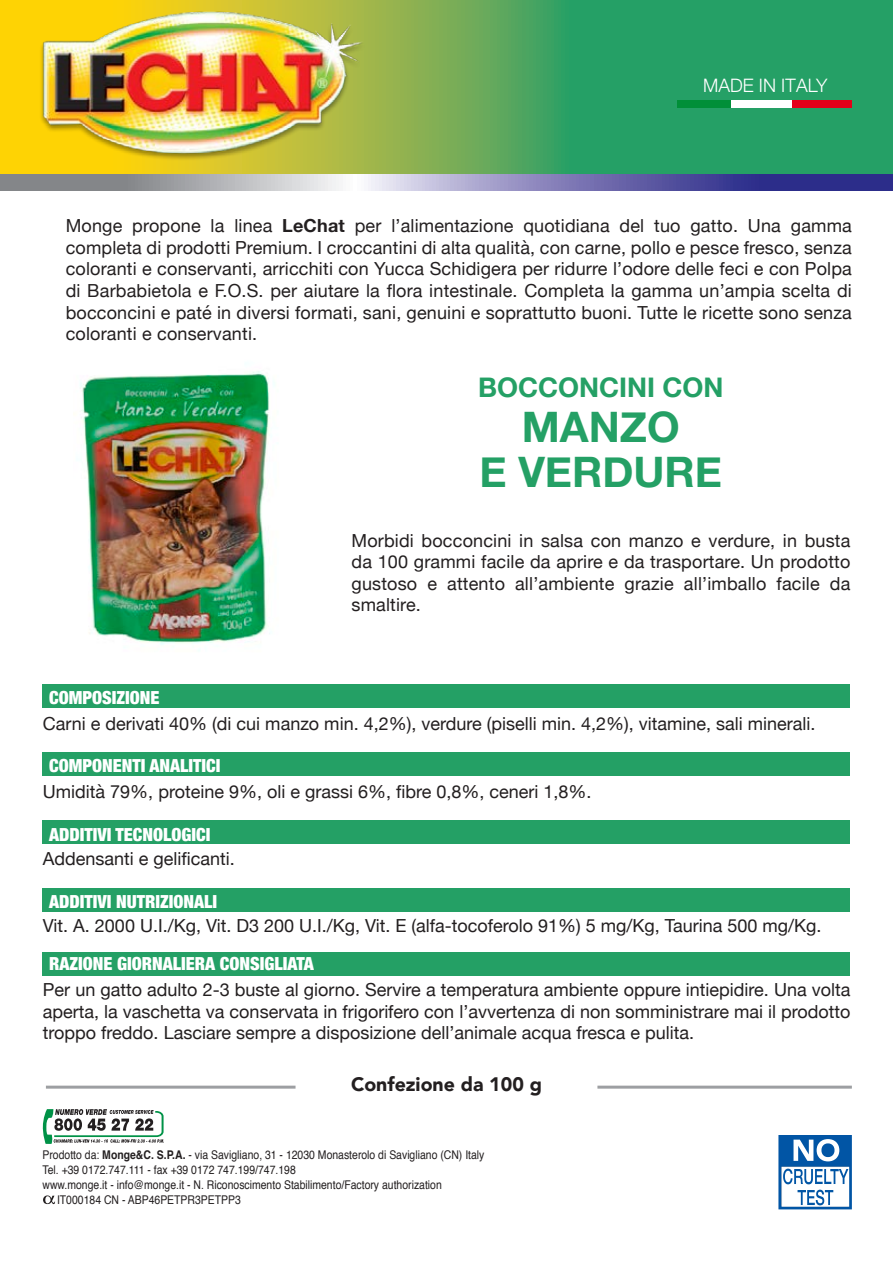
<style>
.page{position:relative;width:893px;height:1263px;background:#fff}
.page>*{position:absolute;margin:0;border:0;box-sizing:border-box;transform-origin:0 0}
.t1{font:700 42px "Helvetica Neue";color:#24a065}
.t2{font:700 27px "Helvetica Neue";color:#24a065}
.t3{font:900 19.5px "Avenir";color:#231f20}
.t4{font:300 18.45px "Helvetica Neue";color:#fff}
.t5{font:18px/21.6px "Helvetica Neue";color:#231f20;text-align:justify}
.t6{font:900 condensed 18px "Helvetica Neue";color:#fff}
.t7{font:12px "Helvetica";color:#231f20;scale:.87 1}
.s1{font-weight:700}
</style>
<div class="page">
<svg style="left:0;top:0;width:893px;height:174px;background:#4da75a"></svg>
<div style="left:43px;top:685px;width:807px;height:23px;background:#24a065"></div>
<div style="left:43px;top:752px;width:807px;height:24px;background:#24a065"></div>
<div style="left:43px;top:820px;width:807px;height:24px;background:#24a065"></div>
<div style="left:43px;top:888px;width:807px;height:24px;background:#24a065"></div>
<div style="left:43px;top:952px;width:807px;height:23px;background:#24a065"></div>
<hr style="left:46px;top:1086px;width:250px;height:3px;background:#9d9fa2">
<hr style="left:597px;top:1086px;width:255px;height:3px;background:#9d9fa2">
<svg style="left:42px;top:1109px;width:122px;height:35px"></svg>
<svg style="left:778px;top:1135px;width:74px;height:74px"></svg>
<div style="left:781px;top:1166px;width:68px;height:41px;background:#fff;border:1px solid #fff"></div>
<div style="left:780px;top:1136px;width:70px;height:30px;background:#0155a5"></div>
<svg style="left:783px;top:1168px;width:65px;height:16px"></svg>
<svg style="left:797px;top:1190px;width:36px;height:15px"></svg>
<svg style="left:793px;top:1139px;width:46px;height:22px"></svg>
<svg style="left:43px;top:1195px;width:12px;height:9px"></svg>
<img style="left:26px;top:0;width:356px;height:164px">
<img style="left:80px;top:371px;width:195px;height:280px">
<svg style="left:0;top:174px;width:893px;height:16px;background:#8887af"></svg>
<div style="left:677px;top:100px;width:175px;height:7px;background:#fff"></div>
<div style="left:792px;top:100px;width:60px;height:7px;background:#e3001a"></div>
<div style="left:677px;top:100px;width:54px;height:7px;background:#008f38"></div>
<p class="t4" style="left:703px;top:71px;width:126px">MADE IN ITALY</p>
<p class="t5" style="left:66px;top:216px;width:788px">Monge propone la linea <span class="s1">LeChat</span> per l’alimentazione quotidiana del tuo gatto. Una gamma completa di prodotti Premium. I croccantini di alta qualità, con carne, pollo e pesce fresco, senza coloranti e conservanti, arricchiti con Yucca Schidigera per ridurre l’odore delle feci e con Polpa di Barbabietola e F.O.S. per aiutare la flora intestinale. Completa la gamma un’ampia scelta di bocconcini e paté in diversi formati, sani, genuini e soprattutto buoni. Tutte le ricette sono senza coloranti e conservanti.</p>
<p class="t2" style="left:478px;top:367px;width:247px">BOCCONCINI CON</p>
<p class="t1" style="left:522px;top:394px;width:159px">MANZO</p>
<p class="t1" style="left:479px;top:439px;width:244px">E VERDURE</p>
<p class="t5" style="left:351px;top:530px;width:500px">Morbidi bocconcini in salsa con manzo e verdure, in busta da 100 grammi facile da aprire e da trasportare. Un prodotto gustoso e attento all’ambiente grazie all’imballo facile da smaltire.</p>
<p class="t6" style="left:49px;top:683px;width:112px">COMPOSIZIONE</p>
<p class="t5" style="left:43px;top:714px;width:774px">Carni e derivati 40% (di cui manzo min. 4,2%), verdure (piselli min. 4,2%), vitamine, sali minerali.</p>
<p class="t6" style="left:49px;top:751px;width:173px">COMPONENTI ANALITICI</p>
<p class="t5" style="left:43px;top:782px;width:550px">Umidità 79%, proteine 9%, oli e grassi 6%, fibre 0,8%, ceneri 1,8%.</p>
<p class="t6" style="left:49px;top:820px;width:163px">ADDITIVI TECNOLOGICI</p>
<p class="t5" style="left:43px;top:849px;width:194px">Addensanti e gelificanti.</p>
<p class="t6" style="left:49px;top:886px;width:170px">ADDITIVI NUTRIZIONALI</p>
<p class="t5" style="left:43px;top:916px;width:780px">Vit. A. 2000 U.I./Kg, Vit. D3 200 U.I./Kg, Vit. E (alfa-tocoferolo 91%) 5 mg/Kg, Taurina 500 mg/Kg.</p>
<p class="t6" style="left:49px;top:949px;width:266px">RAZIONE GIORNALIERA CONSIGLIATA</p>
<p class="t5" style="left:43px;top:980px;width:809px">Per un gatto adulto 2-3 buste al giorno. Servire a temperatura ambiente oppure intiepidire. Una volta aperta, la vaschetta va conservata in frigorifero con l’avvertenza di non somministrare mai il prodotto troppo freddo. Lasciare sempre a disposizione dell’animale acqua fresca e pulita.</p>
<p class="t3" style="left:351px;top:1067px;width:192px">Confezione da 100 g</p>
<p class="t7" style="left:43px;top:1146px;width:509px">Prodotto da: <span class="s1">Monge&amp;C. S.P.A.</span> - via Savigliano, 31 - 12030 Monasterolo di Savigliano (CN) Italy</p>
<p class="t7" style="left:43px;top:1161px;width:293px">Tel. +39 0172.747.111 - fax +39 0172 747.199/747.198</p>
<p class="t7" style="left:43px;top:1176px;width:461px">www.monge.it - info@monge.it - N. Riconoscimento Stabilimento/Factory authorization</p>
<p class="t7" style="left:57px;top:1191px;width:213px">IT000184 CN - ABP46PETPR3PETPP3</p>
</div>
